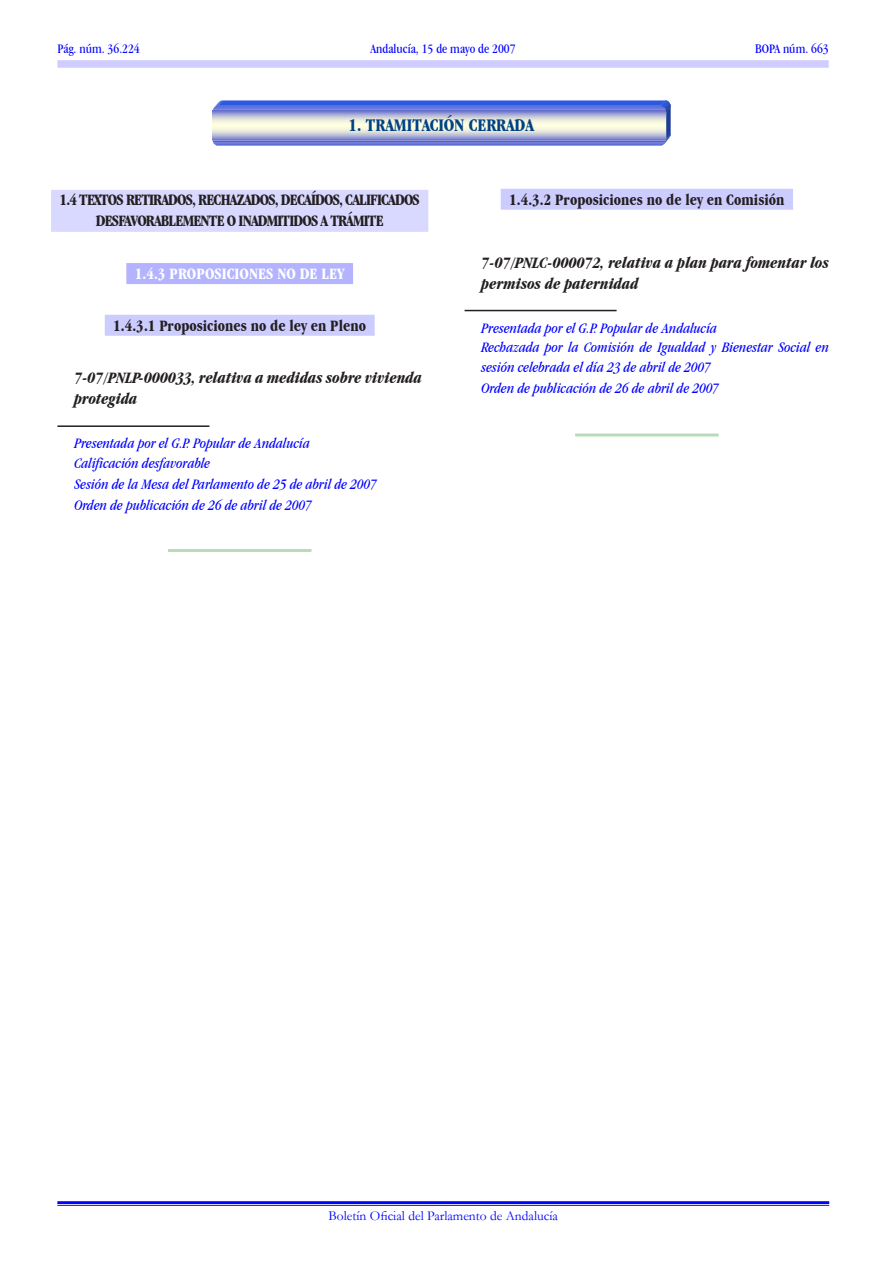
<style>
.page{position:relative;width:893px;height:1263px;background:#fff}
.page>*{position:absolute;margin:0;border:0;box-sizing:border-box;transform-origin:0 0}
.t1{font:700 18.45px "Garmd ITC Bk Cn BT";letter-spacing:-.005em;color:#004186}
.TITULOL{font:italic 700 condensed 16.5px/21px "Garamond IT Cby BT";letter-spacing:-.005em;color:#231f20}
.Título_2{font:700 condensed 16.5px/21px "Garamond IT Cby BT";letter-spacing:-.05em;color:#231f20;text-align:center}
.Título_4{font:700 condensed 16.5px "Garamond IT Cby BT";color:#231f20}
.Título_3{font:700 condensed 16.5px "Garamond IT Cby BT";color:#fff}
.SubtituloP2{font:italic condensed 15px/19.5px "Garamond IT Cby BT";color:#00f}
.SubtituloP1{font:italic condensed 15px "Garamond IT Cby BT";color:#00f}
.SubtituloP4{font:italic condensed 15px "Garamond IT Cby BT";color:#00f}
.SubtituloP3{font:italic condensed 15px "Garamond IT Cby BT";color:#00f}
.t2{font:condensed 13.5px "Garamond IT Cby BT";color:#00f}
.t3{font:13.5px "Garamond";color:#00f}
</style>
<div class="page">
<div style="left:51px;top:190px;width:377px;height:42px;background:#d9d9ff"></div>
<div style="left:126px;top:263px;width:227px;height:21px;background:#b3b3ff"></div>
<div style="left:105px;top:315px;width:270px;height:21px;background:#ccf"></div>
<hr style="left:57px;top:425px;width:152px;height:2px;background:#231f20">
<hr style="left:168px;top:549px;width:143px;height:3px;background:#b8dcb8">
<div style="left:501px;top:189px;width:292px;height:21px;background:#ccf"></div>
<hr style="left:465px;top:310px;width:152px;height:1px;background:#231f20">
<hr style="left:575px;top:433px;width:144px;height:3px;background:#b8dcb8">
<svg style="left:213px;top:100px;width:458px;height:46px;background:#a2acda"></svg>
<div style="left:57px;top:60px;width:772px;height:8px;background:#d0ccff"></div>
<hr style="left:57px;top:1201px;width:772px;height:2px;background:#00f">
<hr style="left:57px;top:1205px;width:772px;height:1px;background:#00f">
<p class="t2" style="left:57px;top:41px;width:84px">Pág. núm. 36.224</p>
<p class="t2" style="left:371px;top:41px;width:146px">Andalucía, 15 de mayo de 2007</p>
<p class="t2" style="left:755px;top:41px;width:75px">BOPA núm. 663</p>
<p class="t1" style="left:349px;top:114px;width:187px">1. TRAMITACIÓN CERRADA</p>
<p class="Título_2" style="left:60px;top:189px;width:362px">1.4 TEXTOS RETIRADOS, RECHAZADOS, DECAÍDOS, CALIFICADOS<br>DESFAVORABLEMENTE O INADMITIDOS A TRÁMITE</p>
<p class="Título_3" style="left:135px;top:264px;width:211px">1.4.3 PROPOSICIONES NO DE LEY</p>
<p class="Título_4" style="left:113px;top:316px;width:254px">1.4.3.1 Proposiciones no de ley en Pleno</p>
<p class="TITULOL" style="left:74px;top:367px;width:349px">7-07/PNLP-000033, relativa a medidas sobre vivienda protegida</p>
<p class="SubtituloP1" style="left:74px;top:435px;width:237px">Presentada por el G.P. Popular de Andalucía</p>
<p class="SubtituloP2" style="left:74px;top:453px;width:137px">Calificación desfavorable</p>
<p class="SubtituloP3" style="left:74px;top:475px;width:304px">Sesión de la Mesa del Parlamento de 25 de abril de 2007</p>
<p class="SubtituloP4" style="left:74px;top:496px;width:239px">Orden de publicación de 26 de abril de 2007</p>
<p class="Título_4" style="left:509px;top:190px;width:277px">1.4.3.2 Proposiciones no de ley en Comisión</p>
<p class="TITULOL" style="left:482px;top:252px;width:349px">7-07/PNLC-000072, relativa a plan para fomentar los permisos de paternidad</p>
<p class="SubtituloP1" style="left:482px;top:319px;width:237px">Presentada por el G.P. Popular de Andalucía</p>
<p class="SubtituloP2" style="left:482px;top:337px;width:349px">Rechazada por la Comisión de Igualdad y Bienestar Social en sesión celebrada el día 23 de abril de 2007</p>
<p class="SubtituloP4" style="left:482px;top:379px;width:239px">Orden de publicación de 26 de abril de 2007</p>
<p class="t3" style="left:329px;top:1207px;width:231px">Boletín Oficial del Parlamento de Andalucía</p>
</div>
